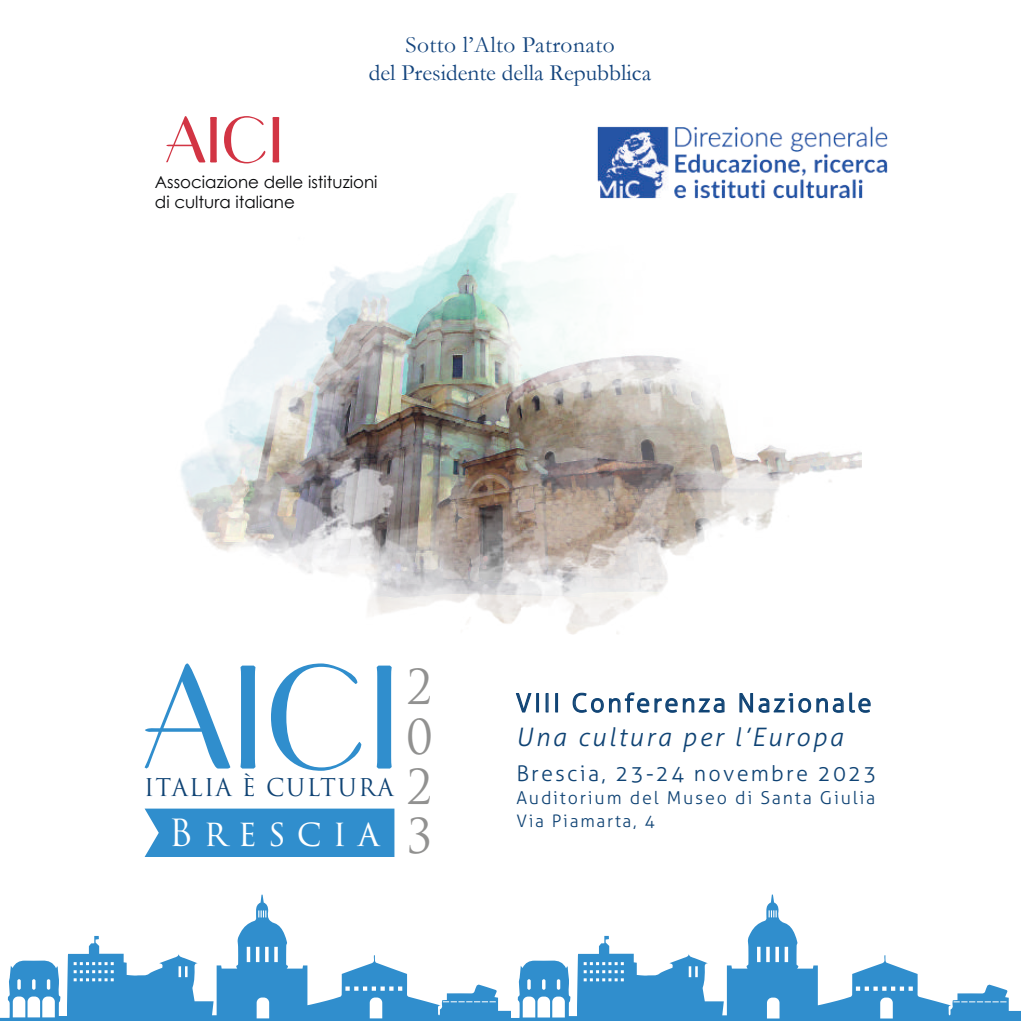
<style>
.page{position:relative;width:1021px;height:1021px;background:#fff}
.page>*{position:absolute;margin:0;border:0;box-sizing:border-box;transform-origin:0 0}
.t1{font:46.8px/49.7px "Trajan Pro 3";color:#919190;text-align:justify;scale:.96 1}
.t2{font:36.45px "Trajan Pro 3";letter-spacing:.31em;color:#fff;scale:.96 1}
.t3{font:300 25.43px "Aller";letter-spacing:.1em;color:#0f4374}
.t4{font:italic 300 25.43px "Aller";letter-spacing:.1em;color:#0f4374}
.t5{font:23.85px "Trajan Pro 3";letter-spacing:.06em;color:#0f4374;scale:.96 1}
.t6{font:23.4px/28.1px "Garamond";color:#13447d;text-align:center}
.t7{font:300 21.6px "Aller";letter-spacing:.1em;color:#0f4374}
.t8{font:300 17.78px "Aller";letter-spacing:.1em;color:#0f4374}
.t9{font:300 17.1px "Aller";letter-spacing:.1em;color:#0f4374}
.t10{font:16.65px/20px "Century Gothic";color:#040507}
</style>
<div class="page">
<svg style="left:166px;top:116px;width:51px;height:46px"></svg>
<svg style="left:224px;top:116px;width:41px;height:47px"></svg>
<svg style="left:272px;top:117px;width:7px;height:45px"></svg>
<svg style="left:145px;top:663px;width:85px;height:105px"></svg>
<svg style="left:240px;top:665px;width:15px;height:103px;background:#3f96d0"></svg>
<svg style="left:271px;top:663px;width:90px;height:107px"></svg>
<svg style="left:377px;top:665px;width:14px;height:103px"></svg>
<div style="left:145px;top:808px;width:249px;height:49px;background:#308ecd"></div>
<svg style="left:515px;top:693px;width:24px;height:20px"></svg>
<svg style="left:545px;top:693px;width:13px;height:20px"></svg>
<svg style="left:572px;top:692px;width:153px;height:21px"></svg>
<svg style="left:739px;top:692px;width:132px;height:21px"></svg>
<img style="left:180px;top:193px;width:681px;height:442px">
<svg style="left:510px;top:894px;width:510px;height:126px"></svg>
<svg style="left:0;top:894px;width:510px;height:126px"></svg>
<img style="left:575px;top:126px;width:313px;height:95px">
<p class="t6" style="left:369px;top:30px;width:284px">Sotto l’Alto Patronato<br>del Presidente della Repubblica</p>
<p class="t10" style="left:155px;top:172px;width:224px">Associazione delle istituzioni di cultura italiane</p>
<p class="t5" style="left:144px;top:771px;width:261px">ITALIA È CULTURA</p>
<h2 class="t2" style="left:169px;top:808px;width:221px">Brescia</h2>
<h1 class="t1" style="left:405px;top:664px;width:28px">2<br>0<br>2<br>3</h1>
<p class="t3" style="left:515px;top:687px;width:357px">VIII Conferenza Nazionale</p>
<p class="t4" style="left:515px;top:722px;width:329px">Una cultura per l’Europa</p>
<p class="t7" style="left:516px;top:759px;width:361px">Brescia, 23-24 novembre 2023</p>
<p class="t8" style="left:516px;top:786px;width:360px">Auditorium del Museo di Santa Giulia</p>
<p class="t9" style="left:516px;top:810px;width:140px">Via Piamarta, 4</p>
</div>
